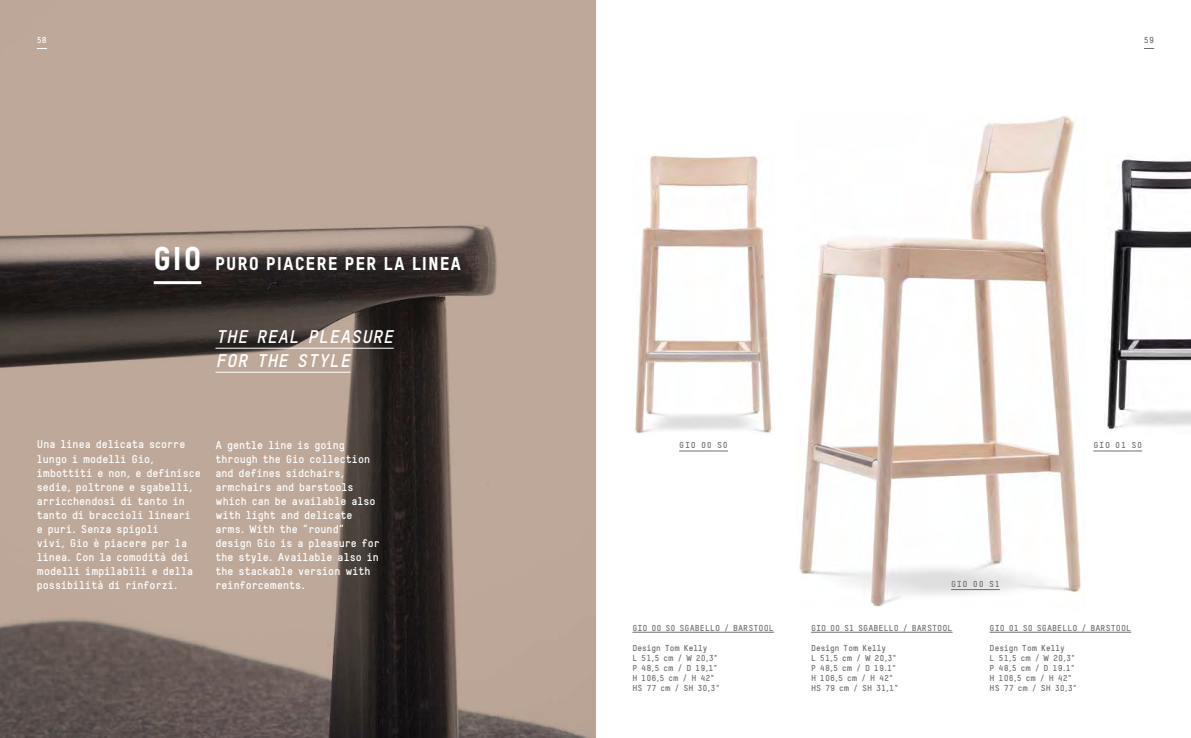
<style>
.page{position:relative;width:1191px;height:738px;background:#fff}
.page>*{position:absolute;margin:0;border:0;box-sizing:border-box;transform-origin:0 0}
.t1{font:italic 700 18px/24px "TSTARTW";color:#fff}
.t2{font:18px "T Star Heavy";letter-spacing:.09em;color:#fff}
.t3{font:700 11px/14px "TSTARTW";color:#fff}
.t4{font:700 8.5px/10px "TSTARTW";color:#706f6f}
.t5{font:700 8.5px "TSTARTW";color:#fff}
.s1{font-size:32px}
</style>
<div class="page">
<img style="left:0;top:0;width:595px;height:737px">
<img style="left:635px;top:154px;width:138px;height:280px">
<img style="left:798px;top:115px;width:283px;height:492px">
<img style="left:1107px;top:159px;width:84px;height:272px">
<hr style="left:679px;top:450px;width:49px;height:1px;background:#706f6f">
<hr style="left:1093px;top:450px;width:49px;height:1px;background:#706f6f">
<hr style="left:951px;top:589px;width:49px;height:1px;background:#706f6f">
<hr style="left:632px;top:631px;width:142px;height:1px;background:#706f6f">
<hr style="left:811px;top:631px;width:141px;height:1px;background:#706f6f">
<hr style="left:989px;top:631px;width:142px;height:1px;background:#706f6f">
<hr style="left:215px;top:348px;width:179px;height:1px;background:#fff">
<hr style="left:215px;top:372px;width:135px;height:1px;background:#fff">
<hr style="left:154px;top:281px;width:47px;height:3px;background:#fff">
<p class="t5" style="left:37px;top:35px;width:12px">58</p>
<p class="t4" style="left:1144px;top:35px;width:12px">59</p>
<h1 class="t2" style="left:154px;top:251px;width:309px"><span class="s1">GIO</span> PURO PIACERE PER LA LINEA</h1>
<h1 class="t1" style="left:215px;top:324px;width:184px">THE REAL PLEASURE<br>FOR THE STYLE</h1>
<p class="t3" style="left:37px;top:437px;width:165px">Una linea delicata scorre lungo i modelli Gio, imbottiti e non, e definisce sedie, poltrone e sgabelli, arricchendosi di tanto in tanto di braccioli lineari<br>e puri. Senza spigoli<br>vivi, Gio è piacere per la linea. Con la comodità dei modelli impilabili e della possibilità di rinforzi.</p>
<p class="t3" style="left:215px;top:437px;width:166px">A gentle line is going through the Gio collection and defines sidchairs, armchairs and barstools which can be available also with light and delicate arms. With the “round” design Gio is a pleasure for the style. Available also in the stackable version with reinforcements.</p>
<p class="t4" style="left:679px;top:440px;width:50px">GIO 00 S0</p>
<p class="t4" style="left:1093px;top:440px;width:50px">GIO 01 S0</p>
<p class="t4" style="left:632px;top:622px;width:143px">GIO 00 S0 SGABELLO / BARSTOOL</p>
<p class="t4" style="left:632px;top:642px;width:89px">Design Tom Kelly<br>L 51,5 cm / W 20,3"<br>P 48,5 cm / D 19,1"<br>H 106,5 cm / H 42"<br>HS 77 cm / SH 30,3"</p>
<p class="t4" style="left:951px;top:578px;width:50px">GIO 00 S1</p>
<p class="t4" style="left:811px;top:622px;width:143px">GIO 00 S1 SGABELLO / BARSTOOL</p>
<p class="t4" style="left:811px;top:642px;width:89px">Design Tom Kelly<br>L 51,5 cm / W 20,3"<br>P 48,5 cm / D 19.1"<br>H 106,5 cm / H 42"<br>HS 79 cm / SH 31,1"</p>
<p class="t4" style="left:989px;top:622px;width:143px">GIO 01 S0 SGABELLO / BARSTOOL</p>
<p class="t4" style="left:989px;top:642px;width:89px">Design Tom Kelly<br>L 51,5 cm / W 20,3"<br>P 48,5 cm / D 19.1"<br>H 106,5 cm / H 42"<br>HS 77 cm / SH 30,3"</p>
</div>
